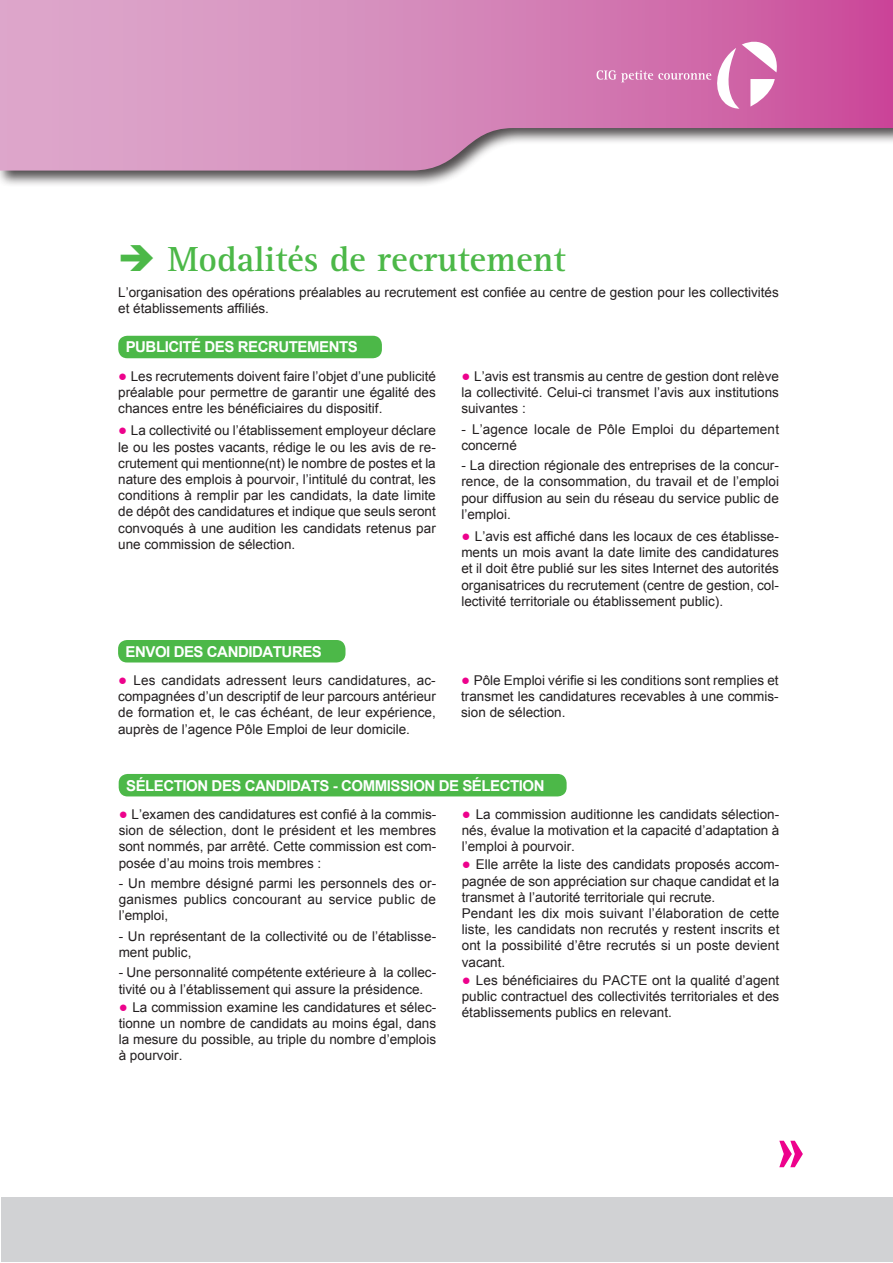
<style>
.page{position:relative;width:893px;height:1263px;background:#fff}
.page>*{position:absolute;margin:0;border:0;box-sizing:border-box;transform-origin:0 0}
.t1{font:700 72px "Rotis Serif";color:#ed028c}
.t2{font:700 36px "Rotis Serif";color:#4cb848}
.t3{font:700 15px "Arial";letter-spacing:-.03em;color:#fff}
.t4{font:13.5px/16.2px "Arial";color:#231f20;text-align:justify}
.s1{font-size:15px;color:#ed028c}
</style>
<div class="page">
<div style="left:0;top:0;width:893px;height:187px;background:#231f20;opacity:.8"></div>
<svg style="left:0;top:0;width:893px;height:171px;background:#d693be"></svg>
<div style="left:1px;top:1197px;width:892px;height:65px;background:#d1d2d4"></div>
<svg style="left:597px;top:41px;width:181px;height:68px;background:#d67fb5"></svg>
<div style="left:118px;top:640px;width:227px;height:22px;background:#4cb848;border-radius:9px"></div>
<div style="left:119px;top:774px;width:448px;height:22px;background:#4cb848;border-radius:9px"></div>
<div style="left:118px;top:336px;width:264px;height:22px;background:#4cb848;border-radius:9px"></div>
<p class="t2" style="left:118px;top:238px;width:449px">➔ Modalités de recrutement</p>
<p class="t4" style="left:118px;top:284px;width:662px">L’organisation des opérations préalables au recrutement est confiée au centre de gestion pour les collectivités et établissements affiliés.</p>
<p class="t3" style="left:126px;top:337px;width:234px">PUBLICITÉ DES RECRUTEMENTS</p>
<p class="t4" style="left:118px;top:368px;width:319px"><span class="s1">●</span> Les recrutements doivent faire l’objet d’une publicité préalable pour permettre de garantir une égalité des chances entre les bénéficiaires du dispositif.</p>
<p class="t4" style="left:118px;top:423px;width:319px"><span class="s1">●</span> La collectivité ou l’établissement employeur déclare le ou les postes vacants, rédige le ou les avis de re&shy;crutement qui mentionne(nt) le nombre de postes et la nature des emplois à pourvoir, l’intitulé du contrat, les conditions à remplir par les candidats, la date limite de dépôt des candidatures et indique que seuls seront convoqués à une audition les candidats retenus par une commission de sélection.</p>
<p class="t4" style="left:461px;top:368px;width:319px"><span class="s1">●</span> L’avis est transmis au centre de gestion dont relève la collectivité. Celui-ci transmet l’avis aux institutions suivantes :</p>
<p class="t4" style="left:461px;top:421px;width:319px">- L’agence locale de Pôle Emploi du département concerné</p>
<p class="t4" style="left:461px;top:457px;width:319px">- La direction régionale des entreprises de la concur&shy;rence, de la consommation, du travail et de l’emploi pour diffusion au sein du réseau du service public de l’emploi.</p>
<p class="t4" style="left:461px;top:528px;width:319px"><span class="s1">●</span> L’avis est affiché dans les locaux de ces établisse&shy;ments un mois avant la date limite des candidatures et il doit être publié sur les sites Internet des autorités organisatrices du recrutement (centre de gestion, col&shy;lectivité territoriale ou établissement public).</p>
<p class="t3" style="left:126px;top:641px;width:198px">ENVOI DES CANDIDATURES</p>
<p class="t4" style="left:118px;top:672px;width:319px"><span class="s1">●</span> Les candidats adressent leurs candidatures, ac&shy;compagnées d’un descriptif de leur parcours antérieur de formation et, le cas échéant, de leur expérience, auprès de l’agence Pôle Emploi de leur domicile.</p>
<p class="t4" style="left:461px;top:672px;width:319px"><span class="s1">●</span> Pôle Emploi vérifie si les conditions sont remplies et transmet les candidatures recevables à une commis&shy;sion de sélection.</p>
<p class="t3" style="left:126px;top:775px;width:420px">SÉLECTION DES CANDIDATS - COMMISSION DE SÉLECTION</p>
<p class="t4" style="left:119px;top:806px;width:319px"><span class="s1">●</span> L’examen des candidatures est confié à la commis&shy;sion de sélection, dont le président et les membres sont nommés, par arrêté. Cette commission est com&shy;posée d’au moins trois membres :</p>
<p class="t4" style="left:119px;top:875px;width:319px">- Un membre désigné parmi les personnels des or&shy;ganismes publics concourant au service public de l’emploi,</p>
<p class="t4" style="left:119px;top:928px;width:319px">- Un représentant de la collectivité ou de l’établisse&shy;ment public,</p>
<p class="t4" style="left:119px;top:965px;width:319px">- Une personnalité compétente extérieure à la collec&shy;tivité ou à l’établissement qui assure la présidence.</p>
<p class="t4" style="left:119px;top:999px;width:319px"><span class="s1">●</span> La commission examine les candidatures et sélec&shy;tionne un nombre de candidats au moins égal, dans la mesure du possible, au triple du nombre d’emplois à pourvoir.</p>
<p class="t4" style="left:462px;top:806px;width:319px"><span class="s1">●</span> La commission auditionne les candidats sélection&shy;nés, évalue la motivation et la capacité d’adaptation à l’emploi à pourvoir.</p>
<p class="t4" style="left:462px;top:856px;width:319px"><span class="s1">●</span> Elle arrête la liste des candidats proposés accom&shy;pagnée de son appréciation sur chaque candidat et la transmet à l’autorité territoriale qui recrute.</p>
<p class="t4" style="left:462px;top:905px;width:319px">Pendant les dix mois suivant l’élaboration de cette liste, les candidats non recrutés y restent inscrits et ont la possibilité d’être recrutés si un poste devient vacant.</p>
<p class="t4" style="left:462px;top:972px;width:319px"><span class="s1">●</span> Les bénéficiaires du PACTE ont la qualité d’agent public contractuel des collectivités territoriales et des établissements publics en relevant.</p>
<p class="t1" style="left:775px;top:1105px;width:32px">»</p>
</div>
